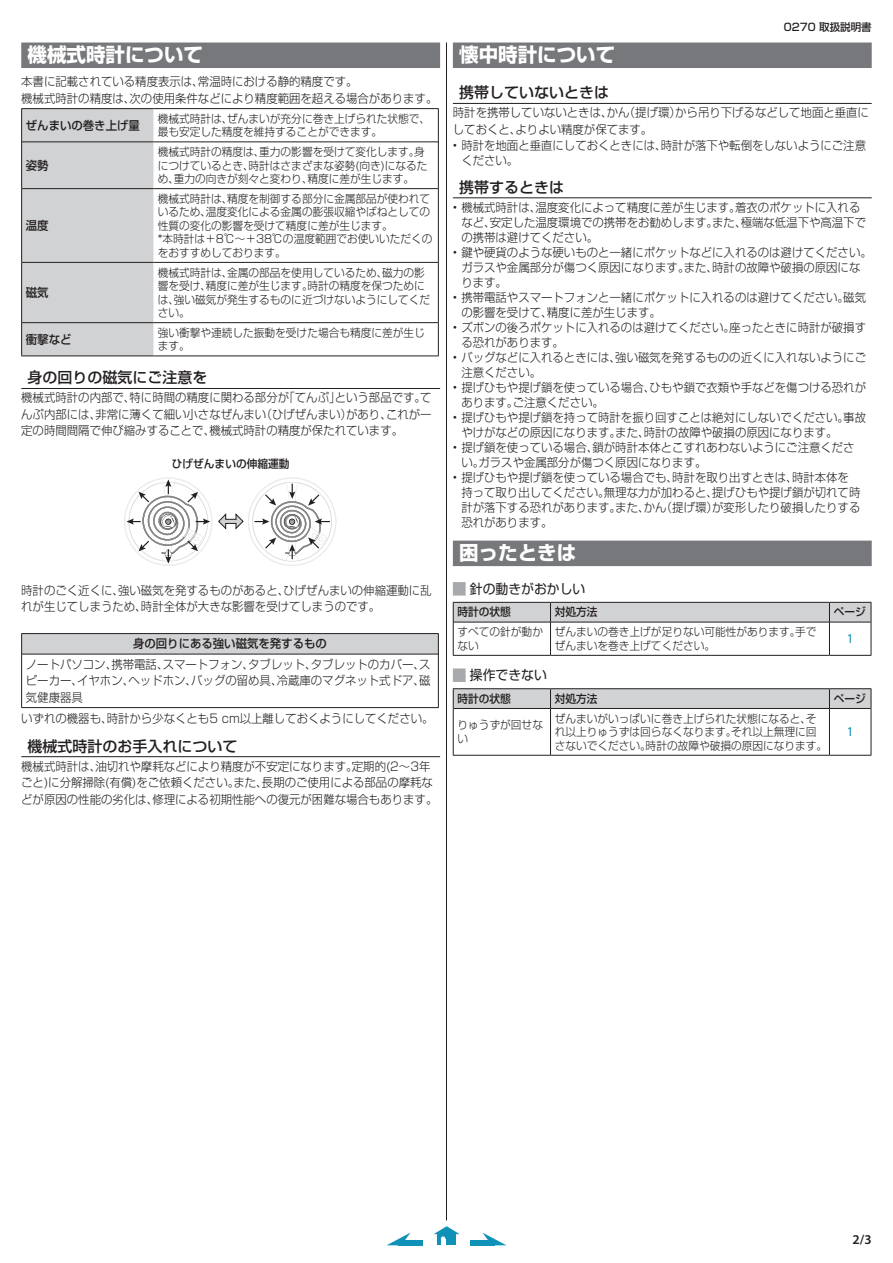
<style>
.page{position:relative;width:893px;height:1263px;background:#fff}
.page>*{position:absolute;margin:0;border:0;box-sizing:border-box;transform-origin:0 0}
.t1{font:700 19.5px "Shin Go Pro";color:#fff}
.t2{font:500 15px "Shin Go Pro";color:#231f20}
.t3{font:13.5px "Shin Go Pro";color:#231f20;scale:.95 1}
.t4{font:600 13.5px "Myriad Pro";color:#231f20}
.t5{font:600 condensed 13.5px "Myriad Pro";color:#1092b8;scale:.83 1}
.t6{font:300 12px/15px "Shin Go Pro";color:#231f20;scale:.95 1}
.t7{font:500 12px "Shin Go Pro";color:#231f20;scale:.95 1}
.t8{font:300 11.25px/13.5px "Shin Go Pro";color:#231f20;scale:.95 1}
.t9{font:500 11.25px "Shin Go Pro";color:#231f20;scale:.95 1}
.t10{font:500 10.5px "Shin Go Pro";color:#231f20}
</style>
<div class="page">
<hr style="left:446px;top:43px;width:1px;height:1177px;background:#231f20">
<div style="left:21px;top:43px;width:419px;height:25px;background:#76787b"></div>
<hr style="left:21px;top:388px;width:419px;height:1px;background:#231f20">
<hr style="left:21px;top:756px;width:419px;height:1px;background:#231f20">
<div style="left:22px;top:109px;width:131px;height:246px;background:#d1d2d4"></div>
<hr style="left:153px;top:108px;width:286px;height:1px;background:#231f20">
<hr style="left:438px;top:109px;width:1px;height:33px;background:#231f20">
<hr style="left:438px;top:142px;width:1px;height:47px;background:#231f20">
<hr style="left:438px;top:189px;width:1px;height:73px;background:#231f20">
<hr style="left:438px;top:262px;width:1px;height:61px;background:#231f20">
<hr style="left:438px;top:323px;width:1px;height:32px;background:#231f20">
<hr style="left:153px;top:355px;width:286px;height:1px;background:#231f20">
<hr style="left:153px;top:142px;width:285px;height:1px;background:#231f20">
<hr style="left:153px;top:188px;width:285px;height:1px;background:#231f20">
<hr style="left:153px;top:262px;width:285px;height:1px;background:#231f20">
<hr style="left:153px;top:322px;width:285px;height:1px;background:#231f20">
<hr style="left:21px;top:108px;width:132px;height:1px;background:#231f20">
<hr style="left:21px;top:109px;width:1px;height:33px;background:#231f20">
<hr style="left:21px;top:142px;width:1px;height:47px;background:#231f20">
<hr style="left:21px;top:189px;width:1px;height:73px;background:#231f20">
<hr style="left:21px;top:262px;width:1px;height:61px;background:#231f20">
<hr style="left:21px;top:323px;width:1px;height:32px;background:#231f20">
<hr style="left:21px;top:355px;width:132px;height:1px;background:#231f20">
<hr style="left:22px;top:262px;width:131px;height:1px;background:#231f20">
<hr style="left:22px;top:322px;width:131px;height:1px;background:#231f20">
<hr style="left:22px;top:142px;width:131px;height:1px;background:#231f20">
<hr style="left:22px;top:188px;width:131px;height:1px;background:#231f20">
<svg style="left:124px;top:477px;width:212px;height:89px"></svg>
<div style="left:22px;top:634px;width:416px;height:20px;background:#d1d2d4"></div>
<hr style="left:21px;top:707px;width:418px;height:1px;background:#231f20">
<hr style="left:21px;top:633px;width:418px;height:1px;background:#231f20">
<svg style="left:21px;top:634px;width:1px;height:20px"></svg>
<svg style="left:438px;top:634px;width:1px;height:20px"></svg>
<hr style="left:22px;top:654px;width:416px;height:1px;background:#231f20">
<hr style="left:21px;top:654px;width:1px;height:53px;background:#231f20">
<hr style="left:438px;top:654px;width:1px;height:53px;background:#231f20">
<svg style="left:434px;top:1226px;width:26px;height:19px"></svg>
<div style="left:398px;top:1240px;width:24px;height:5px;background:#1092b8"></div>
<svg style="left:387px;top:1232px;width:24px;height:13px"></svg>
<div style="left:471px;top:1240px;width:24px;height:5px;background:#1092b8"></div>
<svg style="left:482px;top:1232px;width:24px;height:13px"></svg>
<div style="left:453px;top:43px;width:419px;height:25px;background:#76787b"></div>
<hr style="left:453px;top:103px;width:419px;height:1px;background:#231f20">
<hr style="left:453px;top:198px;width:419px;height:1px;background:#231f20">
<div style="left:453px;top:541px;width:419px;height:25px;background:#76787b"></div>
<div style="left:453px;top:582px;width:13px;height:14px;background:#a8a9ad"></div>
<div style="left:453px;top:668px;width:13px;height:14px;background:#a8a9ad"></div>
<hr style="left:454px;top:622px;width:96px;height:1px;background:#231f20">
<hr style="left:453px;top:622px;width:1px;height:33px;background:#231f20">
<hr style="left:871px;top:622px;width:1px;height:33px;background:#231f20">
<svg style="left:453px;top:602px;width:419px;height:20px;background:#c4c5c7"></svg>
<hr style="left:453px;top:655px;width:97px;height:1px;background:#231f20">
<hr style="left:550px;top:622px;width:279px;height:1px;background:#231f20">
<hr style="left:550px;top:622px;width:1px;height:33px;background:#231f20">
<hr style="left:829px;top:622px;width:42px;height:1px;background:#231f20">
<hr style="left:829px;top:622px;width:1px;height:33px;background:#231f20">
<hr style="left:550px;top:655px;width:279px;height:1px;background:#231f20">
<hr style="left:829px;top:655px;width:42px;height:1px;background:#231f20">
<hr style="left:454px;top:708px;width:96px;height:1px;background:#231f20">
<hr style="left:453px;top:708px;width:1px;height:47px;background:#231f20">
<hr style="left:871px;top:708px;width:1px;height:47px;background:#231f20">
<hr style="left:453px;top:688px;width:97px;height:1px;background:#231f20">
<hr style="left:550px;top:688px;width:279px;height:1px;background:#231f20">
<hr style="left:829px;top:688px;width:42px;height:1px;background:#231f20">
<div style="left:453px;top:689px;width:419px;height:19px;background:#d1d2d4"></div>
<hr style="left:453px;top:755px;width:97px;height:1px;background:#231f20">
<hr style="left:550px;top:708px;width:279px;height:1px;background:#231f20">
<hr style="left:550px;top:709px;width:1px;height:46px;background:#231f20">
<hr style="left:829px;top:708px;width:42px;height:1px;background:#231f20">
<hr style="left:829px;top:709px;width:1px;height:46px;background:#231f20">
<hr style="left:550px;top:755px;width:279px;height:1px;background:#231f20">
<hr style="left:829px;top:755px;width:42px;height:1px;background:#231f20">
<h1 class="t1" style="left:28px;top:39px;width:177px">機械式時計について</h1>
<p class="t6" style="left:21px;top:72px;width:439px;line-height:16.5px">本書に記載されている精度表示は、常温時における静的精度です。<br>機械式時計の精度は、次の使用条件などにより精度範囲を超える場合があります。</p>
<p class="t7" style="left:26px;top:115px;width:122px">ぜんまいの巻き上げ量</p>
<p class="t8" style="left:158px;top:110px;width:288px">機械式時計は、ぜんまいが充分に巻き上げられた状態で、最も安定した精度を維持することができます。</p>
<p class="t7" style="left:26px;top:155px;width:25px">姿勢</p>
<p class="t8" style="left:158px;top:144px;width:285px">機械式時計の精度は、重力の影響を受けて変化します。身につけているとき、時計はさまざまな姿勢(向き)になるため、重力の向きが刻々と変わり、精度に差が生じます。</p>
<p class="t7" style="left:26px;top:216px;width:25px">温度</p>
<p class="t7" style="left:26px;top:283px;width:25px">磁気</p>
<p class="t8" style="left:158px;top:190px;width:291px">機械式時計は、精度を制御する部分に金属部品が使われているため、温度変化による金属の膨張収縮やばねとしての性質の変化の影響を受けて精度に差が生じます。<br>*本時計は＋8℃〜＋38℃の温度範囲でお使いいただくのをおすすめしております。</p>
<p class="t8" style="left:158px;top:264px;width:288px">機械式時計は、金属の部品を使用しているため、磁力の影響を受け、精度に差が生じます。時計の精度を保つためには、強い磁気が発生するものに近づけないようにしてください。</p>
<p class="t7" style="left:26px;top:329px;width:49px">衝撃など</p>
<p class="t8" style="left:158px;top:324px;width:283px">強い衝撃や連続した振動を受けた場合も精度に差が生じます。</p>
<p class="t2" style="left:28px;top:365px;width:182px">身の回りの磁気にご注意を</p>
<p class="t6" style="left:21px;top:388px;width:433px;line-height:16.5px;text-align:justify">機械式時計の内部で、特に時間の精度に関わる部分が「てんぷ」という部品です。てんぷ内部には、非常に薄くて細い小さなぜんまい（ひげぜんまい）があり、これが一定の時間間隔で伸び縮みすることで、機械式時計の精度が保たれています。</p>
<p class="t9" style="left:172px;top:454px;width:125px">ひげぜんまいの伸縮運動</p>
<p class="t6" style="left:21px;top:580px;width:433px;line-height:16.5px">時計のごく近くに、強い磁気を発するものがあると、ひげぜんまいの伸縮運動に乱れが生じてしまうため、時計全体が大きな影響を受けてしまうのです。</p>
<p class="t7" style="left:133px;top:634px;width:206px">身の回りにある強い磁気を発するもの</p>
<p class="t6" style="left:26px;top:655px;width:427px;line-height:16.5px;text-align:justify">ノートパソコン、携帯電話、スマートフォン、タブレット、タブレットのカバー、スピーカー、イヤホン、ヘッドホン、バッグの留め具、冷蔵庫のマグネット式ドア、磁気健康器具</p>
<p class="t6" style="left:21px;top:709px;width:435px">いずれの機器も、時計から少なくとも5 cm以上離しておくようにしてください。</p>
<p class="t2" style="left:28px;top:733px;width:212px">機械式時計のお手入れについて</p>
<p class="t6" style="left:21px;top:756px;width:439px;line-height:16.5px">機械式時計は、油切れや摩耗などにより精度が不安定になります。定期的(2〜3年ごと)に分解掃除(有償)をご依頼ください。また、長期のご使用による部品の摩耗などが原因の性能の劣化は、修理による初期性能への復元が困難な場合もあります。</p>
<p class="t10" style="left:784px;top:18px;width:89px">0270 取扱説明書</p>
<h1 class="t1" style="left:459px;top:39px;width:157px">懐中時計について</h1>
<p class="t2" style="left:459px;top:80px;width:151px">携帯していないときは</p>
<p class="t6" style="left:453px;top:103px;width:440px;line-height:16.5px">時計を携帯していないときは、かん（提げ環）から吊り下げるなどして地面と垂直にしておくと、よりよい精度が保てます。</p>
<p class="t6" style="left:461px;top:137px;width:427px;text-indent:-9px">• 時計を地面と垂直にしておくときには、時計が落下や転倒をしないようにご注意ください。</p>
<p class="t2" style="left:459px;top:175px;width:106px">携帯するときは</p>
<p class="t6" style="left:461px;top:198px;width:427px;text-indent:-9px">• 機械式時計は、温度変化によって精度に差が生じます。着衣のポケットに入れるなど、安定した温度環境での携帯をお勧めします。また、極端な低温下や高温下での携帯は避けてください。</p>
<p class="t6" style="left:461px;top:243px;width:433px;text-indent:-9px">• 鍵や硬貨のような硬いものと一緒にポケットなどに入れるのは避けてください。ガラスや金属部分が傷つく原因になります。また、時計の故障や破損の原因になります。</p>
<p class="t6" style="left:461px;top:288px;width:427px;text-indent:-9px">• 携帯電話やスマートフォンと一緒にポケットに入れるのは避けてください。磁気の影響を受けて、精度に差が生じます。</p>
<p class="t6" style="left:461px;top:318px;width:427px;text-indent:-9px">• ズボンの後ろポケットに入れるのは避けてください。座ったときに時計が破損する恐れがあります。</p>
<p class="t6" style="left:461px;top:348px;width:427px;text-indent:-9px">• バッグなどに入れるときには、強い磁気を発するものの近くに入れないようにご注意ください。</p>
<p class="t6" style="left:461px;top:378px;width:427px;text-indent:-9px">• 提げひもや提げ鎖を使っている場合、ひもや鎖で衣類や手などを傷つける恐れがあります。ご注意ください。</p>
<p class="t6" style="left:461px;top:408px;width:427px;text-indent:-9px">• 提げひもや提げ鎖を持って時計を振り回すことは絶対にしないでください。事故やけがなどの原因になります。また、時計の故障や破損の原因になります。</p>
<p class="t6" style="left:461px;top:438px;width:416px;text-indent:-9px">• 提げ鎖を使っている場合、鎖が時計本体とこすれあわないようにご注意ください。ガラスや金属部分が傷つく原因になります。</p>
<p class="t6" style="left:461px;top:468px;width:421px;text-indent:-9px">• 提げひもや提げ鎖を使っている場合でも、時計を取り出すときは、時計本体を持って取り出してください。無理な力が加わると、提げひもや提げ鎖が切れて時計が落下する恐れがあります。また、かん（提げ環）が変形したり破損したりする恐れがあります。</p>
<h1 class="t1" style="left:459px;top:537px;width:118px">困ったときは</h1>
<p class="t3" style="left:470px;top:578px;width:123px">針の動きがおかしい</p>
<p class="t9" style="left:457px;top:603px;width:58px">時計の状態</p>
<p class="t9" style="left:555px;top:603px;width:46px">対処方法</p>
<p class="t9" style="left:834px;top:603px;width:35px">ページ</p>
<p class="t8" style="left:457px;top:624px;width:91px">すべての針が動かない</p>
<p class="t8" style="left:555px;top:624px;width:277px">ぜんまいの巻き上げが足りない可能性があります。手でぜんまいを巻き上げてください。</p>
<p class="t5" style="left:848px;top:631px;width:7px">1</p>
<p class="t3" style="left:470px;top:664px;width:83px">操作できない</p>
<p class="t9" style="left:457px;top:689px;width:58px">時計の状態</p>
<p class="t9" style="left:555px;top:689px;width:46px">対処方法</p>
<p class="t9" style="left:834px;top:689px;width:35px">ページ</p>
<p class="t8" style="left:457px;top:717px;width:91px">りゅうずが回せない</p>
<p class="t8" style="left:555px;top:710px;width:288px">ぜんまいがいっぱいに巻き上げられた状態になると、それ以上りゅうずは回らなくなります。それ以上無理に回さないでください。時計の故障や破損の原因になります。</p>
<p class="t5" style="left:848px;top:724px;width:7px">1</p>
<p class="t4" style="left:852px;top:1231px;width:21px">2/3</p>
</div>
